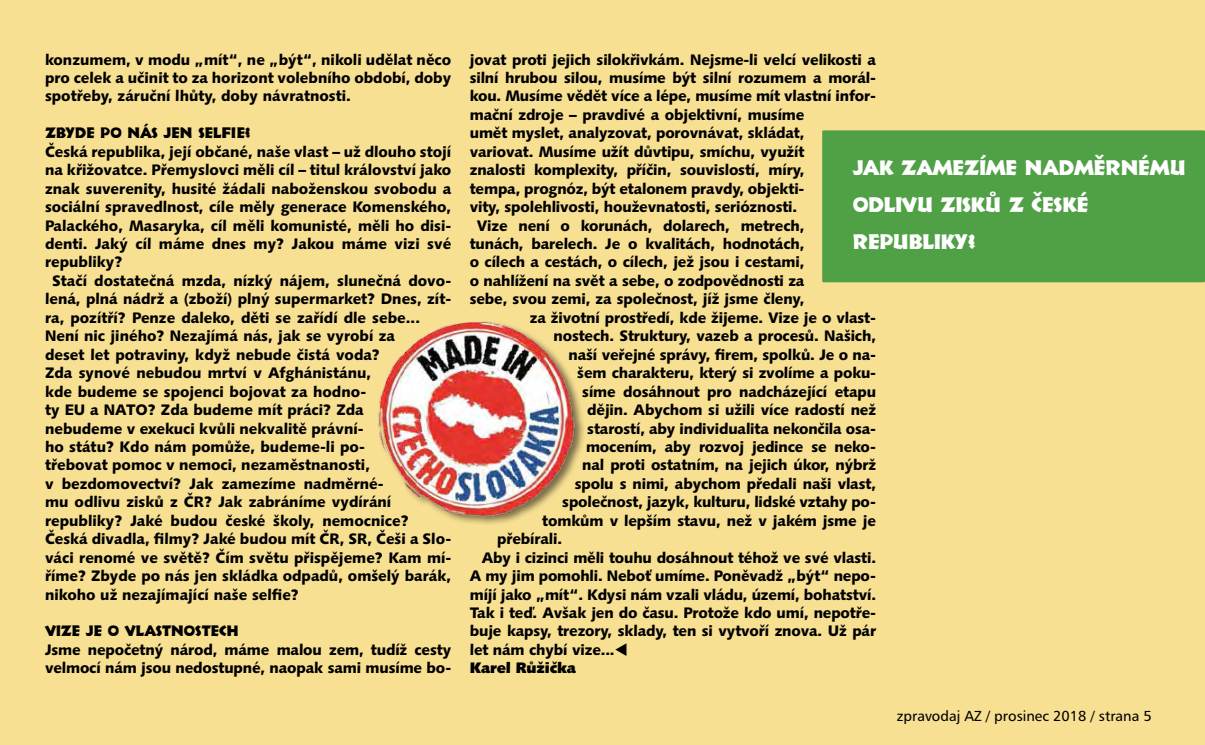
<style>
.page{position:relative;width:1205px;height:745px;background:#fff}
.page>*{position:absolute;margin:0;border:0;box-sizing:border-box;transform-origin:0 0}
.t1{font:21.25px/36.9px "Informal 011 AT";letter-spacing:-.01em;color:#fff}
.t2{font:15.25px/18.4px "Humanist 531 AT Black A";letter-spacing:-.01em;color:#000;text-align:justify}
.t3{font:15.25px "Informal 011 AT";color:#000}
.t4{font:15.25px "Humanist 531 AT Ultra Black A";letter-spacing:-.01em;color:#000}
.t5{font:14.5px "Humanist 777 AT Roman B";color:#000}
</style>
<div class="page">
<div style="left:0;top:0;width:1205px;height:744px;background:#f8e092"></div>
<div style="left:822px;top:130px;width:383px;height:152px;background:#50a046"></div>
<img style="left:378px;top:321px;width:206px;height:203px">
<p class="t2" style="left:45px;top:50px;width:408px">konzumem, v modu „mít“, ne „být“, nikoli udělat něco pro celek a učinit to za horizont volebního období, doby spotřeby, záruční lhůty, doby návratnosti.</p>
<p class="t3" style="left:45px;top:123px;width:207px">ZBYDE PO NÁS JEN SELFI E?</p>
<p class="t2" style="left:45px;top:142px;width:408px">Česká republika, její občané, naše vlast – už dlouho stojí</p>
<p class="t2" style="left:45px;top:160px;width:408px">na křižovatce. Přemyslovci měli cíl – titul království jako</p>
<p class="t2" style="left:45px;top:179px;width:408px">znak suverenity, husité žádali naboženskou svobodu a</p>
<p class="t2" style="left:45px;top:197px;width:408px">sociální spravedlnost, cíle měly generace Komenského,</p>
<p class="t2" style="left:45px;top:216px;width:408px">Palackého, Masaryka, cíl měli komunisté, měli ho disi-</p>
<p class="t2" style="left:45px;top:234px;width:408px">denti. Jaký cíl máme dnes my? Jakou máme vizi své</p>
<p class="t2" style="left:45px;top:252px;width:79px">republiky?</p>
<p class="t2" style="left:52px;top:271px;width:401px">Stačí dostatečná mzda, nízký nájem, slunečná dovo-</p>
<p class="t2" style="left:45px;top:289px;width:408px">lená, plná nádrž a (zboží) plný supermarket? Dnes, zít-</p>
<p class="t2" style="left:45px;top:308px;width:376px">ra, pozítří? Penze daleko, děti se zařídí dle sebe...</p>
<p class="t2" style="left:45px;top:326px;width:352px">Není nic jiného? Nezajímá nás, jak se vyrobí za</p>
<p class="t2" style="left:45px;top:345px;width:336px">deset let potraviny, když nebude čistá voda?</p>
<p class="t2" style="left:45px;top:363px;width:328px">Zda synové nebudou mrtví v Afghánistánu,</p>
<p class="t2" style="left:45px;top:381px;width:323px">kde budeme se spojenci bojovat za hodno-</p>
<p class="t2" style="left:45px;top:400px;width:320px">ty EU a NATO? Zda budeme mít práci? Zda</p>
<p class="t2" style="left:45px;top:418px;width:320px">nebudeme v exekuci kvůli nekvalitě právní-</p>
<p class="t2" style="left:45px;top:437px;width:321px">ho státu? Kdo nám pomůže, budeme-li po-</p>
<p class="t2" style="left:45px;top:455px;width:327px">třebovat pomoc v nemoci, nezaměstnanosti,</p>
<p class="t2" style="left:45px;top:473px;width:340px">v bezdomovectví? Jak zamezíme nadměrné-</p>
<p class="t2" style="left:45px;top:492px;width:348px">mu odlivu zisků z ČR? Jak zabráníme vydírání</p>
<p class="t2" style="left:45px;top:510px;width:365px">republiky? Jaké budou české školy, nemocnice?</p>
<p class="t2" style="left:45px;top:529px;width:408px">Česká divadla, filmy? Jaké budou mít ČR, SR, Češi a Slo-</p>
<p class="t2" style="left:45px;top:547px;width:408px">váci renomé ve světě? Čím světu přispějeme? Kam mí-</p>
<p class="t2" style="left:45px;top:566px;width:408px">říme? Zbyde po nás jen skládka odpadů, omšelý barák,</p>
<p class="t2" style="left:45px;top:584px;width:255px">nikoho už nezajímající naše selfie?</p>
<p class="t3" style="left:45px;top:621px;width:195px">VIZE JE O VLASTNOSTECH</p>
<p class="t2" style="left:45px;top:639px;width:408px">Jsme nepočetný národ, máme malou zem, tudíž cesty velmocí nám jsou nedostupné, naopak sami musíme bo-</p>
<p class="t2" style="left:470px;top:50px;width:408px">jovat proti jejich silokřivkám. Nejsme-li velcí velikosti a</p>
<p class="t2" style="left:470px;top:68px;width:408px">silní hrubou silou, musíme být silní rozumem a morál-</p>
<p class="t2" style="left:470px;top:87px;width:408px">kou. Musíme vědět více a lépe, musíme mít vlastní infor-</p>
<p class="t2" style="left:470px;top:105px;width:336px">mační zdroje – pravdivé a objektivní, musíme</p>
<p class="t2" style="left:470px;top:123px;width:336px">umět myslet, analyzovat, porovnávat, skládat,</p>
<p class="t2" style="left:470px;top:142px;width:336px">variovat. Musíme užít důvtipu, smíchu, využít</p>
<p class="t2" style="left:470px;top:160px;width:336px">znalosti komplexity, příčin, souvislostí, míry,</p>
<p class="t2" style="left:470px;top:179px;width:336px">tempa, prognóz, být etalonem pravdy, objekti-</p>
<p class="t2" style="left:470px;top:197px;width:329px">vity, spolehlivosti, houževnatosti, serióznosti.</p>
<p class="t2" style="left:477px;top:216px;width:329px">Vize není o korunách, dolarech, metrech,</p>
<p class="t2" style="left:470px;top:234px;width:336px">tunách, barelech. Je o kvalitách, hodnotách,</p>
<p class="t2" style="left:470px;top:252px;width:336px">o cílech a cestách, o cílech, jež jsou i cestami,</p>
<p class="t2" style="left:470px;top:271px;width:336px">o nahlížení na svět a sebe, o zodpovědnosti za</p>
<p class="t2" style="left:470px;top:289px;width:336px">sebe, svou zemi, za společnost, jíž jsme členy,</p>
<p class="t2" style="left:530px;top:308px;width:348px">za životní prostředí, kde žijeme. Vize je o vlast-</p>
<p class="t2" style="left:553px;top:326px;width:324px">nostech. Struktury, vazeb a procesů. Našich,</p>
<p class="t2" style="left:568px;top:345px;width:309px">naší veřejné správy, firem, spolků. Je o na-</p>
<p class="t2" style="left:577px;top:363px;width:300px">šem charakteru, který si zvolíme a poku-</p>
<p class="t2" style="left:582px;top:381px;width:295px">síme dosáhnout pro nadcházející etapu</p>
<p class="t2" style="left:587px;top:400px;width:290px">dějin. Abychom si užili více radostí než</p>
<p class="t2" style="left:587px;top:418px;width:290px">starostí, aby individualita nekončila osa-</p>
<p class="t2" style="left:586px;top:437px;width:291px">mocením, aby rozvoj jedince se neko-</p>
<p class="t2" style="left:582px;top:455px;width:295px">nal proti ostatním, na jejich úkor, nýbrž</p>
<p class="t2" style="left:575px;top:473px;width:303px">spolu s nimi, abychom předali naši vlast,</p>
<p class="t2" style="left:562px;top:492px;width:315px">společnost, jazyk, kulturu, lidské vztahy po-</p>
<p class="t2" style="left:542px;top:510px;width:335px">tomkům v lepším stavu, než v jakém jsme je</p>
<p class="t2" style="left:497px;top:529px;width:66px">přebírali.</p>
<p class="t2" style="left:482px;top:547px;width:396px">Aby i cizinci měli touhu dosáhnout téhož ve své vlasti.</p>
<p class="t2" style="left:470px;top:566px;width:408px">A my jim pomohli. Neboť umíme. Poněvadž „být“ nepo-</p>
<p class="t2" style="left:470px;top:584px;width:408px">míjí jako „mít“. Kdysi nám vzali vládu, území, bohatství.</p>
<p class="t2" style="left:470px;top:602px;width:408px">Tak i teď. Avšak jen do času. Protože kdo umí, nepotře-</p>
<p class="t2" style="left:470px;top:621px;width:408px">buje kapsy, trezory, sklady, ten si vytvoří znova. Už pár</p>
<p class="t2" style="left:470px;top:639px;width:160px">let nám chybí vize...▼</p>
<p class="t4" style="left:470px;top:657px;width:108px">Karel Růžička</p>
<h1 class="t1" style="left:853px;top:149px;width:334px">JAK ZAMEZÍME NADMĚRNÉMU<br>ODLIVU ZISKŮ Z ČESKÉ<br>REPUBLIKY?</h1>
<p class="t5" style="left:897px;top:706px;width:257px">zpravodaj AZ / prosinec 2018 / strana 5</p>
</div>
